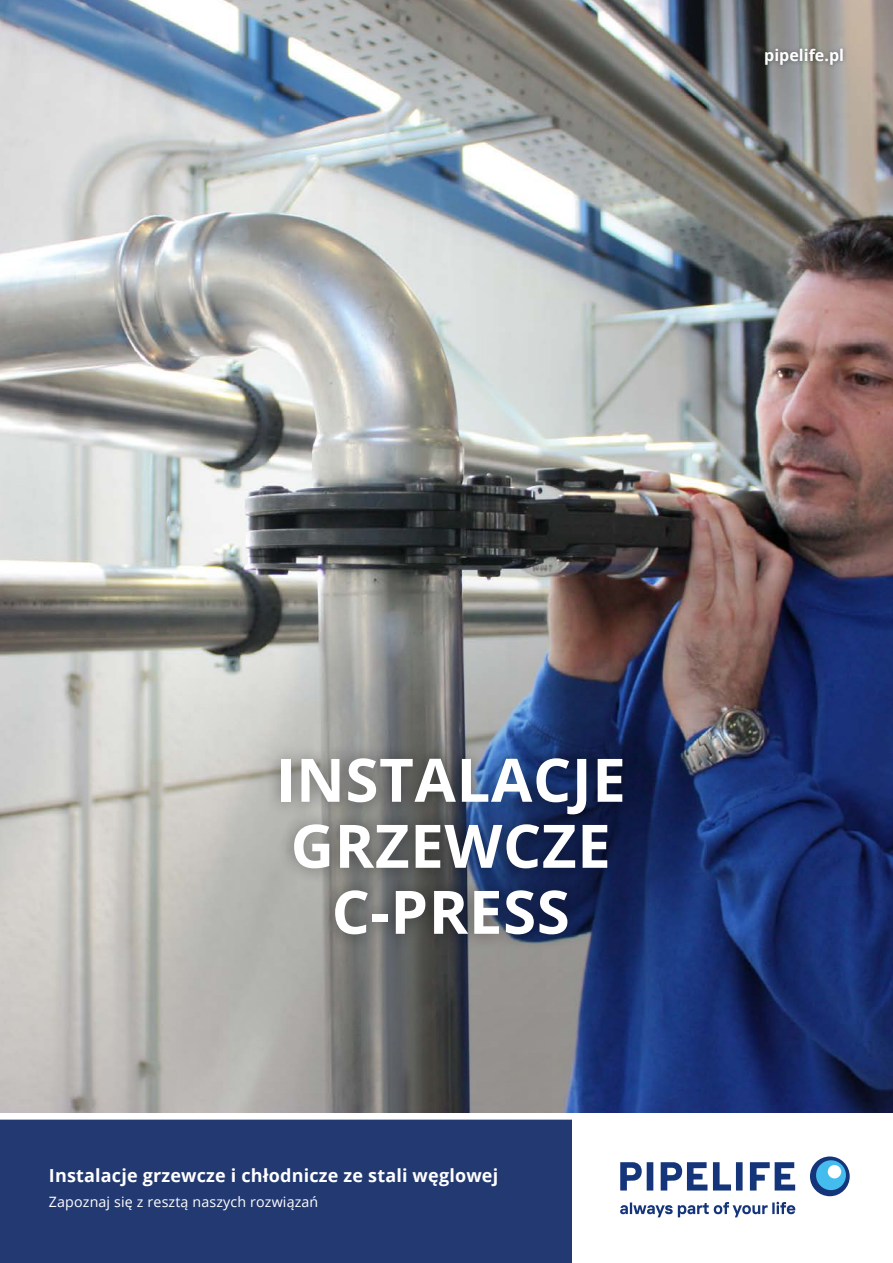
<style>
.page{position:relative;width:893px;height:1263px;background:#fff}
.page>*{position:absolute;margin:0;border:0;box-sizing:border-box;transform-origin:0 0}
.t1{font:700 60px/66px "Open Sans";letter-spacing:.01em;color:#fff;text-align:center}
.t2{font:700 18px "Open Sans";letter-spacing:.01em;color:#fff}
.t3{font:700 16.05px "Open Sans";color:#fff}
.t4{font:14.25px "Open Sans";letter-spacing:.01em;color:#fff}
</style>
<div class="page">
<img style="left:0;top:0;width:893px;height:1113px">
<img style="left:89px;top:541px;width:723px;height:678px;border-radius:50%">
<div style="left:265px;top:744px;width:372px;height:205px;background:#000;opacity:.4"></div>
<div style="left:0;top:1113px;width:893px;height:150px;background:#fff"></div>
<div style="left:0;top:1119px;width:571px;height:144px;background:#223971"></div>
<svg style="left:620px;top:1156px;width:230px;height:61px"></svg>
<div style="left:816px;top:1160px;width:30px;height:30px;background:#44bdee;border-radius:50%"></div>
<div style="left:828px;top:1165px;width:13px;height:13px;background:#fff;border-radius:50%"></div>
<div style="left:760px;top:44px;width:88px;height:26px;background:#000;opacity:.4"></div>
<p class="t3" style="left:764px;top:44px;width:81px">pipelife.pl</p>
<h1 class="t1" style="left:276px;top:745px;width:352px">INSTALACJE<br>GRZEWCZE<br>C-PRESS</h1>
<p class="t2" style="left:49px;top:1163px;width:451px">Instalacje grzewcze i chłodnicze ze stali węglowej</p>
<p class="t4" style="left:49px;top:1192px;width:271px">Zapoznaj się z resztą naszych rozwiązań</p>
</div>
